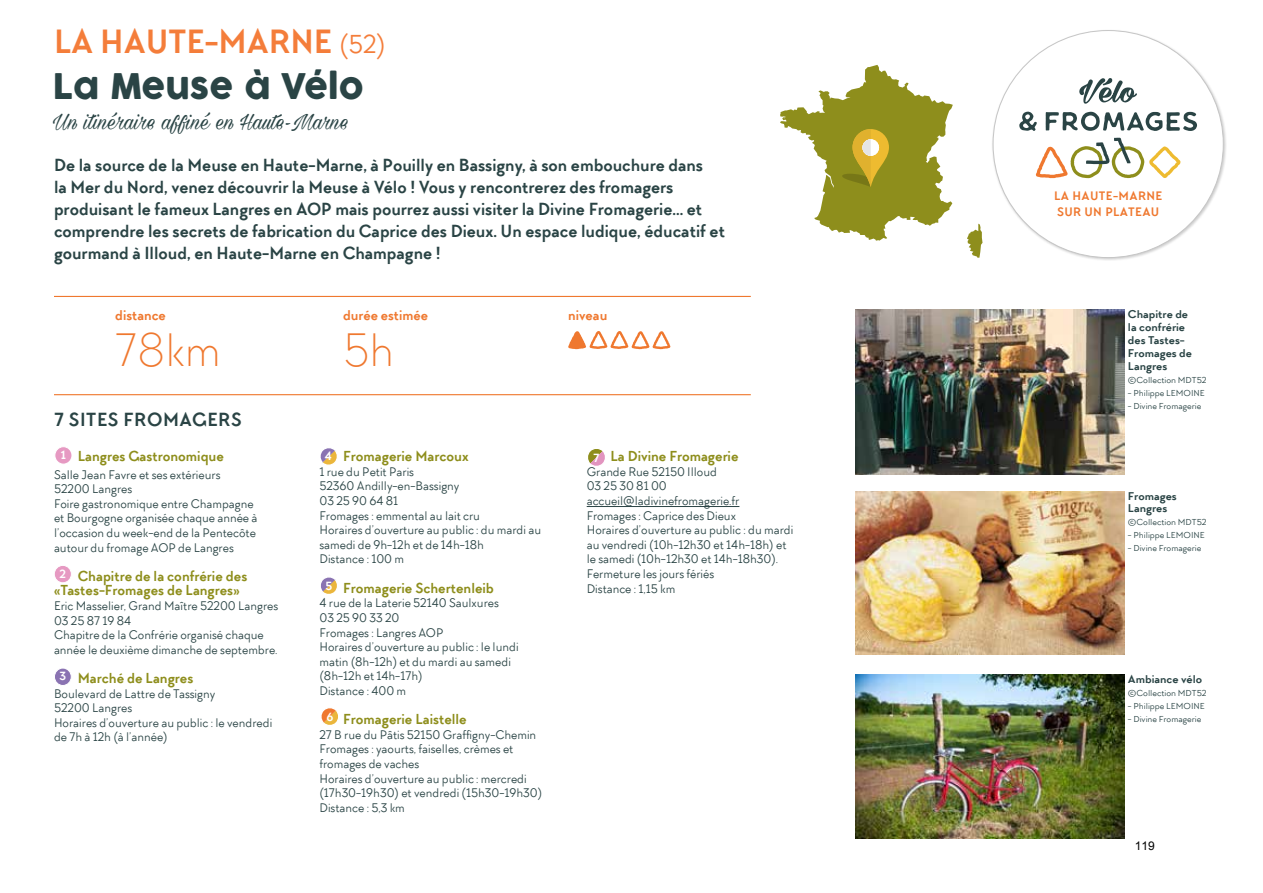
<style>
.page{position:relative;width:1263px;height:893px;background:#fff}
.page>*{position:absolute;margin:0;border:0;box-sizing:border-box;transform-origin:0 0}
.t1{font:300 49.5px "TT Chocolates";color:#ef782f}
.t2{font:700 34.5px "TT Chocolates";color:#f47d3a}
.t3{font:34.5px "COCOGOOSE";color:#2a4445}
.t4{font:25.5px "Milasian Circa PERSONAL";color:#2a4445}
.t5{font:700 19.5px "TT Chocolates";letter-spacing:.03em;color:#2a4445}
.t6{font:700 18px/22px "TT Chocolates";color:#2a4445}
.t7{font:700 14.85px/14.5px "TT Chocolates";color:#8e8e1c}
.t8{font:700 14.4px "TT Chocolates";color:#ef782f}
.t9{font:13.05px/14.5px "TT Chocolates";color:#2a4445}
.t10{font:700 12.6px/15.1px "TT Chocolates";letter-spacing:.03em;color:#ef782f}
.t11{font:700 12.15px "TT Chocolates";color:#fff}
.t12{font:12px "Arial";color:#000}
.t13{font:700 11.55px/13px "TT Chocolates";color:#2a4445;scale:1.06 1}
.t14{font:9px "TT Chocolates";color:#2a4445;scale:1.06 1}
.s1{font-weight:400;font-size:27px}
</style>
<div class="page">
<div style="left:55px;top:447px;width:17px;height:17px;background:#e699c2;border-radius:50%"></div>
<div style="left:54px;top:446px;width:18px;height:19px;border:1px solid #fff;border-radius:50%"></div>
<svg style="left:967px;top:224px;width:15px;height:34px"></svg>
<svg style="left:780px;top:65px;width:173px;height:176px"></svg>
<hr style="left:54px;top:296px;width:697px;height:1px;background:#ef782f">
<hr style="left:54px;top:394px;width:697px;height:1px;background:#ef782f">
<div style="left:991px;top:29px;width:236px;height:232px;background:#000;opacity:.2"></div>
<div style="left:993px;top:31px;width:230px;height:227px;background:#fff;border-radius:50%"></div>
<svg style="left:1079px;top:78px;width:58px;height:26px"></svg>
<svg style="left:1036px;top:138px;width:144px;height:41px"></svg>
<svg style="left:1019px;top:112px;width:18px;height:19px"></svg>
<svg style="left:1046px;top:112px;width:151px;height:19px"></svg>
<hr style="left:587px;top:506px;width:152px;height:1px;background:#2a4445">
<img style="left:855px;top:491px;width:269px;height:163px">
<img style="left:855px;top:310px;width:269px;height:164px">
<svg style="left:568px;top:331px;width:102px;height:18px"></svg>
<img style="left:855px;top:675px;width:269px;height:164px">
<div style="left:54px;top:668px;width:17px;height:17px;background:#8a73b2;border-radius:50%"></div>
<div style="left:54px;top:668px;width:18px;height:18px;border:1px solid #fff;border-radius:50%"></div>
<svg style="left:321px;top:708px;width:17px;height:17px"></svg>
<svg style="left:320px;top:448px;width:17px;height:17px"></svg>
<svg style="left:321px;top:577px;width:16px;height:17px"></svg>
<div style="left:54px;top:565px;width:17px;height:18px;background:#e699c2;border-radius:50%"></div>
<div style="left:54px;top:565px;width:18px;height:18px;border:1px solid #fff;border-radius:50%"></div>
<svg style="left:588px;top:449px;width:17px;height:17px"></svg>
<h2 class="t2" style="left:54px;top:20px;width:333px">LA HAUTE-MARNE <span class="s1">(52)</span></h2>
<h2 class="t3" style="left:53px;top:60px;width:312px">La Meuse à Vélo</h2>
<h3 class="t4" style="left:53px;top:106px;width:298px">Un itinéraire affiné en Haute-Marne</h3>
<p class="t6" style="left:54px;top:154px;width:673px">De la source de la Meuse en Haute-Marne, à Pouilly en Bassigny, à son embouchure dans<br>la Mer du Nord, venez découvrir la Meuse à Vélo ! Vous y rencontrerez des fromagers produisant le fameux Langres en AOP mais pourrez aussi visiter la Divine Fromagerie... et comprendre les secrets de fabrication du Caprice des Dieux. Un espace ludique, éducatif et gourmand à Illoud, en Haute-Marne en Champagne !</p>
<p class="t8" style="left:115px;top:306px;width:52px">distance</p>
<p class="t8" style="left:343px;top:306px;width:87px">durée estimée</p>
<p class="t8" style="left:568px;top:306px;width:41px">niveau</p>
<h1 class="t1" style="left:115px;top:320px;width:107px">78km</h1>
<h1 class="t1" style="left:343px;top:320px;width:52px">5h</h1>
<h3 class="t5" style="left:54px;top:407px;width:189px">7 SITES FROMAGERS</h3>
<p class="t11" style="left:61px;top:447px;width:7px">1</p>
<p class="t7" style="left:78px;top:449px;width:148px">Langres Gastronomique</p>
<p class="t9" style="left:54px;top:467px;width:205px">Salle Jean Favre et ses extérieurs<br>52200 Langres<br>Foire gastronomique entre Champagne et Bourgogne organisée chaque année à l’occasion du week-end de la Pentecôte autour du fromage AOP de Langres</p>
<p class="t7" style="left:54px;top:569px;width:195px;text-indent:24px">Chapitre de la confrérie des «Tastes-Fromages de Langres»</p>
<p class="t9" style="left:54px;top:598px;width:226px">Eric Masselier, Grand Maître 52200 Langres 03 25 87 19 84<br>Chapitre de la Confrérie organisé chaque année le deuxième dimanche de septembre.</p>
<p class="t7" style="left:78px;top:671px;width:117px">Marché de Langres</p>
<p class="t9" style="left:54px;top:686px;width:220px">Boulevard de Lattre de Tassigny<br>52200 Langres<br>Horaires d’ouverture au public : le vendredi de 7h à 12h (à l’année)</p>
<p class="t11" style="left:60px;top:566px;width:8px">2</p>
<p class="t11" style="left:60px;top:668px;width:8px">3</p>
<p class="t7" style="left:343px;top:449px;width:127px">Fromagerie Marcoux</p>
<p class="t9" style="left:319px;top:464px;width:223px">1 rue du Petit Paris<br>52360 Andilly-en-Bassigny<br>03 25 90 64 81<br>Fromages : emmental au lait cru<br>Horaires d’ouverture au public : du mardi au samedi de 9h-12h et de 14h-18h<br>Distance : 100 m</p>
<p class="t7" style="left:343px;top:580px;width:152px">Fromagerie Schertenleib</p>
<p class="t9" style="left:319px;top:596px;width:201px">4 rue de la Laterie 52140 Saulxures<br>03 25 90 33 20<br>Fromages : Langres AOP<br>Horaires d’ouverture au public : le lundi matin (8h-12h) et du mardi au samedi (8h-12h et 14h-17h)<br>Distance : 400 m</p>
<p class="t7" style="left:343px;top:712px;width:125px">Fromagerie Laistelle</p>
<p class="t9" style="left:319px;top:727px;width:224px">27 B rue du Pâtis 52150 Graffigny-Chemin Fromages : yaourts, faiselles, crèmes et fromages de vaches<br>Horaires d’ouverture au public : mercredi (17h30-19h30) et vendredi (15h30-19h30)<br>Distance : 5,3 km</p>
<p class="t7" style="left:610px;top:449px;width:130px">La Divine Fromagerie</p>
<p class="t9" style="left:587px;top:464px;width:208px">Grande Rue 52150 Illoud<br>03 25 30 81 00 accueil@ladivinefromagerie.fr<br>Fromages : Caprice des Dieux<br>Horaires d’ouverture au public : du mardi au vendredi (10h-12h30 et 14h-18h) et le samedi (10h-12h30 et 14h-18h30).<br>Fermeture les jours fériés<br>Distance : 1,15 km</p>
<p class="t11" style="left:325px;top:449px;width:8px">4</p>
<p class="t11" style="left:593px;top:450px;width:7px">7</p>
<p class="t11" style="left:325px;top:578px;width:8px">5</p>
<p class="t11" style="left:326px;top:709px;width:8px">6</p>
<p class="t10" style="left:1054px;top:189px;width:110px">LA HAUTE-MARNE<br>SUR UN PLATEAU</p>
<p class="t13" style="left:1128px;top:308px;width:62px">Chapitre de la confrérie des Tastes-<br>Fromages de<br>Langres</p>
<p class="t14" style="left:1128px;top:374px;width:76px">©Collection MDT52</p>
<p class="t14" style="left:1128px;top:387px;width:74px">- Philippe LEMOINE</p>
<p class="t14" style="left:1128px;top:400px;width:71px">- Divine Fromagerie</p>
<p class="t13" style="left:1128px;top:489px;width:48px">Fromages<br>Langres</p>
<p class="t14" style="left:1128px;top:517px;width:76px">©Collection MDT52</p>
<p class="t14" style="left:1128px;top:530px;width:74px">- Philippe LEMOINE</p>
<p class="t14" style="left:1128px;top:543px;width:71px">- Divine Fromagerie</p>
<p class="t13" style="left:1128px;top:673px;width:72px">Ambiance vélo</p>
<p class="t14" style="left:1128px;top:687px;width:76px">©Collection MDT52</p>
<p class="t14" style="left:1128px;top:700px;width:74px">- Philippe LEMOINE</p>
<p class="t14" style="left:1128px;top:713px;width:71px">- Divine Fromagerie</p>
<p class="t12" style="left:1135px;top:838px;width:22px">119</p>
</div>
